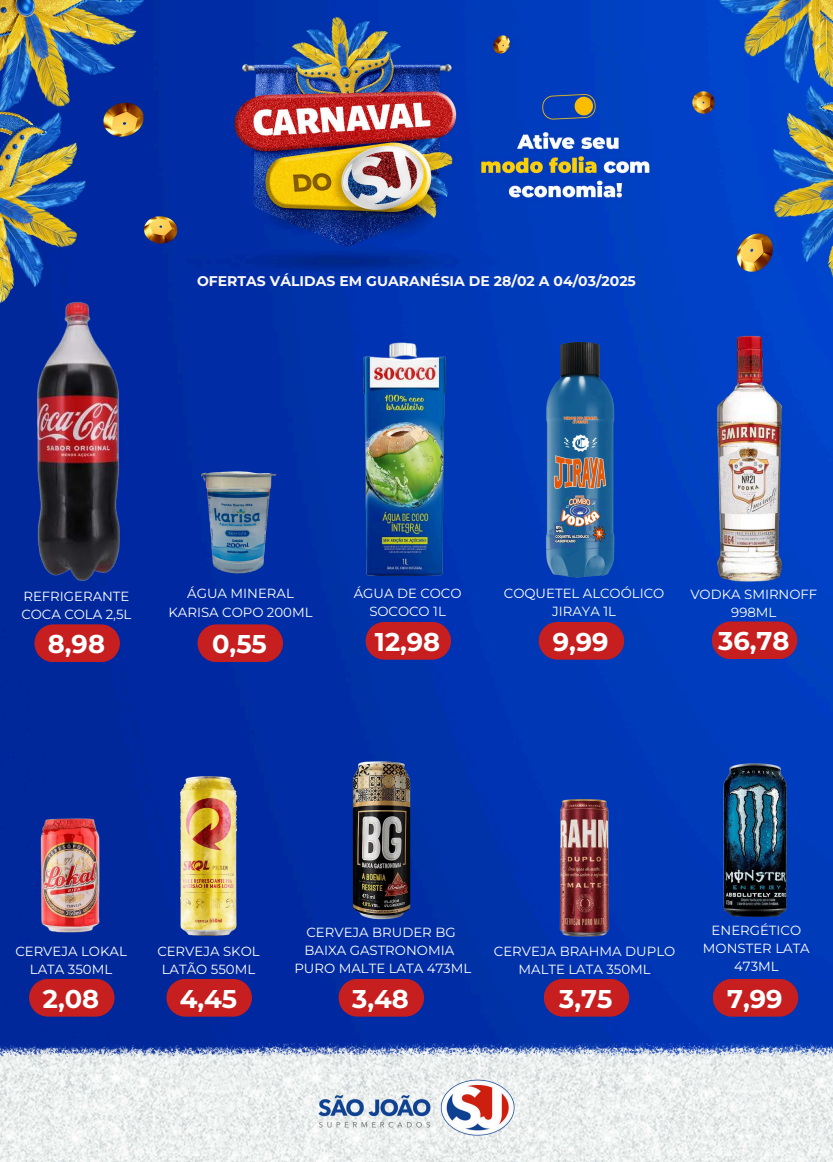
<style>
.page{position:relative;width:833px;height:1162px;background:#fff}
.page>*{position:absolute;margin:0;border:0;box-sizing:border-box;transform-origin:0 0}
.t1{font:700 25.72px "Montserrat";color:#fff}
.t2{font:700 14.04px "Montserrat";color:#fcf8f6}
.t3{font:13.28px/18.3px "Montserrat";color:#fff;text-align:center}
</style>
<div class="page">
<img style="left:0;top:0;width:833px;height:1044px">
<img style="left:0;top:1044px;width:833px;height:118px">
<img style="left:212px;top:1042px;width:409px;height:120px">
<img style="left:0;top:294px;width:225px;height:294px">
<svg style="left:34px;top:624px;width:86px;height:38px;background:#b11f2c"></svg>
<img style="left:195px;top:461px;width:86px;height:119px">
<svg style="left:197px;top:624px;width:86px;height:38px;background:#b1202d"></svg>
<img style="left:355px;top:330px;width:100px;height:251px">
<svg style="left:365px;top:622px;width:86px;height:38px;background:#b1212e"></svg>
<img style="left:537px;top:342px;width:83px;height:237px">
<svg style="left:539px;top:622px;width:85px;height:38px;background:#b3212d"></svg>
<img style="left:620px;top:329px;width:213px;height:259px">
<svg style="left:712px;top:621px;width:85px;height:38px;background:#b2222f"></svg>
<img style="left:34px;top:805px;width:99px;height:138px">
<svg style="left:29px;top:979px;width:86px;height:38px;background:#b11f2c"></svg>
<img style="left:180px;top:777px;width:56px;height:159px">
<svg style="left:166px;top:979px;width:86px;height:38px;background:#b11f2c"></svg>
<svg style="left:338px;top:979px;width:86px;height:38px;background:#b1202d"></svg>
<img style="left:556px;top:781px;width:57px;height:172px">
<svg style="left:544px;top:979px;width:85px;height:38px;background:#b3202d"></svg>
<svg style="left:713px;top:979px;width:85px;height:38px;background:#b3212d"></svg>
<img style="left:339px;top:751px;width:76px;height:177px">
<img style="left:717px;top:748px;width:81px;height:183px">
<p class="t2" style="left:197px;top:272px;width:440px">OFERTAS VÁLIDAS EM GUARANÉSIA DE 28/02 A 04/03/2025</p>
<p class="t3" style="left:21px;top:587px;width:112px;text-align:left">REFRIGERANTE<br>COCA COLA 2,5L</p>
<h1 class="t1" style="left:48px;top:628px;width:59px">8,98</h1>
<p class="t3" style="left:168px;top:584px;width:146px">ÁGUA MINERAL<br>KARISA COPO 200ML</p>
<h1 class="t1" style="left:212px;top:628px;width:56px">0,55</h1>
<p class="t3" style="left:354px;top:584px;width:109px">ÁGUA DE COCO<br>SOCOCO 1L</p>
<h1 class="t1" style="left:375px;top:626px;width:67px">12,98</h1>
<p class="t3" style="left:504px;top:584px;width:162px">COQUETEL ALCOÓLICO<br>JIRAYA 1L</p>
<h1 class="t1" style="left:553px;top:626px;width:57px">9,99</h1>
<p class="t3" style="left:690px;top:585px;width:129px">VODKA SMIRNOFF<br>998ML</p>
<h1 class="t1" style="left:718px;top:625px;width:73px">36,78</h1>
<p class="t3" style="left:15px;top:942px;width:113px">CERVEJA LOKAL<br>LATA 350ML</p>
<h1 class="t1" style="left:43px;top:983px;width:58px">2,08</h1>
<p class="t3" style="left:157px;top:942px;width:104px">CERVEJA SKOL<br>LATÃO 550ML</p>
<h1 class="t1" style="left:180px;top:983px;width:59px">4,45</h1>
<p class="t3" style="left:294px;top:923px;width:178px">CERVEJA BRUDER BG<br>BAIXA GASTRONOMIA<br>PURO MALTE LATA 473ML</p>
<h1 class="t1" style="left:352px;top:983px;width:58px">3,48</h1>
<p class="t3" style="left:494px;top:942px;width:183px">CERVEJA BRAHMA DUPLO<br>MALTE LATA 350ML</p>
<h1 class="t1" style="left:559px;top:983px;width:55px">3,75</h1>
<p class="t3" style="left:703px;top:921px;width:108px">ENERGÉTICO<br>MONSTER LATA<br>473ML</p>
<h1 class="t1" style="left:727px;top:983px;width:57px">7,99</h1>
</div>
